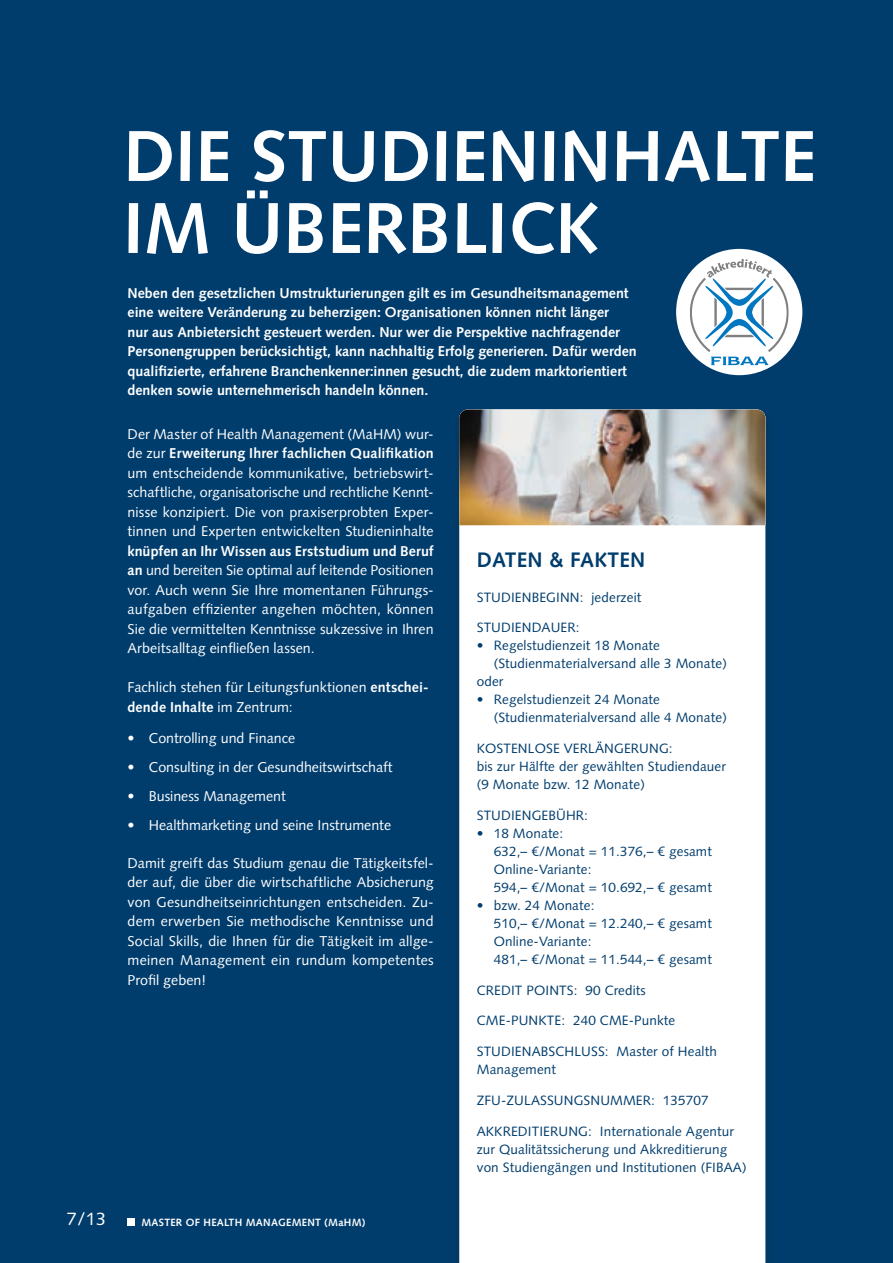
<style>
.page{position:relative;width:893px;height:1263px;background:#003d6d}
.page>*{position:absolute;margin:0;border:0;box-sizing:border-box;transform-origin:0 0}
.SP2021_Head01_48pt_weiss{font:700 72px "Syntax LT Std";color:#fff}
.SP2021_ÜGrafik_Head_MA{font:700 21px "Syntax LT Std";letter-spacing:.01em;color:#003d6d}
.t1{font:18px "Syntax LT Std";color:#fff}
.SP2021_Text_9_5_Block_Abst_weiss{font:14.25px/19.5px "Syntax LT Std";color:#fff;text-align:justify}
.SP2021_Text_9_5_Bold_1spaltig_weiss{font:700 14.25px/19.5px "Syntax LT Std";color:#fff}
.SP2021_ÜGrafik_Aufz_MA_webPreise{font:13.5px/18px "Syntax LT Std";letter-spacing:.01em;color:#003d6d}
.t2{font:700 10.5px "Syntax LT Std";letter-spacing:.025em;color:#fff}
.s1{font-weight:700}
</style>
<div class="page">
<div style="left:459px;top:525px;width:306px;height:738px;background:#fff"></div>
<div style="left:676px;top:249px;width:126px;height:126px;background:#fff;border-radius:50%"></div>
<svg style="left:690px;top:259px;width:99px;height:106px"></svg>
<div style="left:128px;top:1218px;width:7px;height:7px;background:#fff"></div>
<img style="left:459px;top:410px;width:306px;height:115px">
<p class="SP2021_Head01_48pt_weiss" style="left:123px;top:115px;width:694px">DIE STUDIENINHALTE</p>
<p class="SP2021_Head01_48pt_weiss" style="left:123px;top:187px;width:477px">IM ÜBERBLICK</p>
<p class="SP2021_Text_9_5_Bold_1spaltig_weiss" style="left:128px;top:283px;width:511px">Neben den gesetzlichen Umstrukturierungen gilt es im Gesundheitsmanagement eine weitere Veränderung zu beherzigen: Organisationen können nicht länger<br>nur aus Anbietersicht gesteuert werden. Nur wer die Perspektive nachfragender Personengruppen berücksichtigt, kann nachhaltig Erfolg generieren. Dafür werden qualifizierte, erfahrene Branchenkenner:innen gesucht, die zudem marktorientiert denken sowie unternehmerisch handeln können.</p>
<p class="SP2021_Text_9_5_Block_Abst_weiss" style="left:128px;top:424px;width:308px">Der Master of Health Management (MaHM) wur&shy;de zur <span class="s1">Erweiterung Ihrer fachlichen Qualifikation </span>um entscheidende kommunikative, betriebswirt&shy;schaftliche, organisatorische und rechtliche Kennt&shy;nisse konzipiert. Die von praxiserprobten Exper&shy;tinnen und Experten entwickelten Studieninhalte <span class="s1">knüpfen an Ihr Wissen aus Erststudium und Beruf an</span> und bereiten Sie optimal auf leitende Positionen vor. Auch wenn Sie Ihre momentanen Führungs&shy;aufgaben effizienter angehen möchten, können Sie die vermittelten Kenntnisse sukzessive in Ihren Arbeitsalltag einfließen lassen.</p>
<p class="SP2021_Text_9_5_Block_Abst_weiss" style="left:128px;top:678px;width:303px">Fachlich stehen für Leitungsfunktionen <span class="s1">entschei&shy;dende Inhalte</span> im Zentrum:</p>
<p class="SP2021_Text_9_5_Block_Abst_weiss" style="left:128px;top:728px;width:169px">• Controlling und Finance</p>
<p class="SP2021_Text_9_5_Block_Abst_weiss" style="left:128px;top:757px;width:267px">• Consulting in der Gesundheitswirtschaft</p>
<p class="SP2021_Text_9_5_Block_Abst_weiss" style="left:128px;top:786px;width:160px">• Business Management</p>
<p class="SP2021_Text_9_5_Block_Abst_weiss" style="left:128px;top:816px;width:265px">• Healthmarketing und seine Instrumente</p>
<p class="SP2021_Text_9_5_Block_Abst_weiss" style="left:128px;top:853px;width:308px">Damit greift das Studium genau die Tätigkeitsfel&shy;der auf, die über die wirtschaftliche Absicherung von Gesundheitseinrichtungen entscheiden. Zu&shy;dem erwerben Sie methodische Kenntnisse und Social Skills, die Ihnen für die Tätigkeit im allge&shy;meinen Management ein rundum kompetentes Profil geben!</p>
<p class="SP2021_ÜGrafik_Head_MA" style="left:477px;top:547px;width:170px">DATEN &amp; FAKTEN</p>
<p class="SP2021_ÜGrafik_Aufz_MA_webPreise" style="left:477px;top:588px;width:166px">STUDIENBEGINN: jederzeit</p>
<p class="SP2021_ÜGrafik_Aufz_MA_webPreise" style="left:477px;top:619px;width:104px">STUDIENDAUER:</p>
<p class="SP2021_ÜGrafik_Aufz_MA_webPreise" style="left:477px;top:637px;width:185px">• Regelstudienzeit 18 Monate</p>
<p class="SP2021_ÜGrafik_Aufz_MA_webPreise" style="left:494px;top:655px;width:235px">(Studienmaterialversand alle 3 Monate)</p>
<p class="SP2021_ÜGrafik_Aufz_MA_webPreise" style="left:477px;top:673px;width:28px">oder</p>
<p class="SP2021_ÜGrafik_Aufz_MA_webPreise" style="left:494px;top:691px;width:235px;text-indent:-17px">• Regelstudienzeit 24 Monate (Studienmaterialversand alle 4 Monate)</p>
<p class="SP2021_ÜGrafik_Aufz_MA_webPreise" style="left:477px;top:739px;width:251px">KOSTENLOSE VERLÄNGERUNG:<br>bis zur Hälfte der gewählten Studiendauer (9 Monate bzw. 12 Monate)</p>
<p class="SP2021_ÜGrafik_Aufz_MA_webPreise" style="left:477px;top:806px;width:113px">STUDIENGEBÜHR:</p>
<p class="SP2021_ÜGrafik_Aufz_MA_webPreise" style="left:494px;top:824px;width:220px;text-indent:-17px">• 18 Monate:<br>632,– €/Monat = 11.376,– € gesamt<br>Online-Variante:<br>594,– €/Monat = 10.692,– € gesamt</p>
<p class="SP2021_ÜGrafik_Aufz_MA_webPreise" style="left:494px;top:896px;width:220px;text-indent:-17px">• bzw. 24 Monate:<br>510,– €/Monat = 12.240,– € gesamt<br>Online-Variante:<br>481,– €/Monat = 11.544,– € gesamt</p>
<p class="SP2021_ÜGrafik_Aufz_MA_webPreise" style="left:477px;top:981px;width:171px">CREDIT POINTS: 90 Credits</p>
<p class="SP2021_ÜGrafik_Aufz_MA_webPreise" style="left:477px;top:1012px;width:200px">CME-PUNKTE: 240 CME-Punkte</p>
<p class="SP2021_ÜGrafik_Aufz_MA_webPreise" style="left:477px;top:1042px;width:242px">STUDIENABSCHLUSS: Master of Health<br>Management</p>
<p class="SP2021_ÜGrafik_Aufz_MA_webPreise" style="left:477px;top:1091px;width:233px">ZFU-ZULASSUNGSNUMMER: 135707</p>
<p class="SP2021_ÜGrafik_Aufz_MA_webPreise" style="left:477px;top:1122px;width:271px">AKKREDITIERUNG: Internationale Agentur zur Qualitätssicherung und Akkreditierung von Studiengängen und Institutionen (FIBAA)</p>
<p class="t1" style="left:67px;top:1208px;width:41px">7/13</p>
<p class="t2" style="left:141px;top:1216px;width:226px">MASTER OF HEALTH MANAGEMENT (MaHM)</p>
</div>
